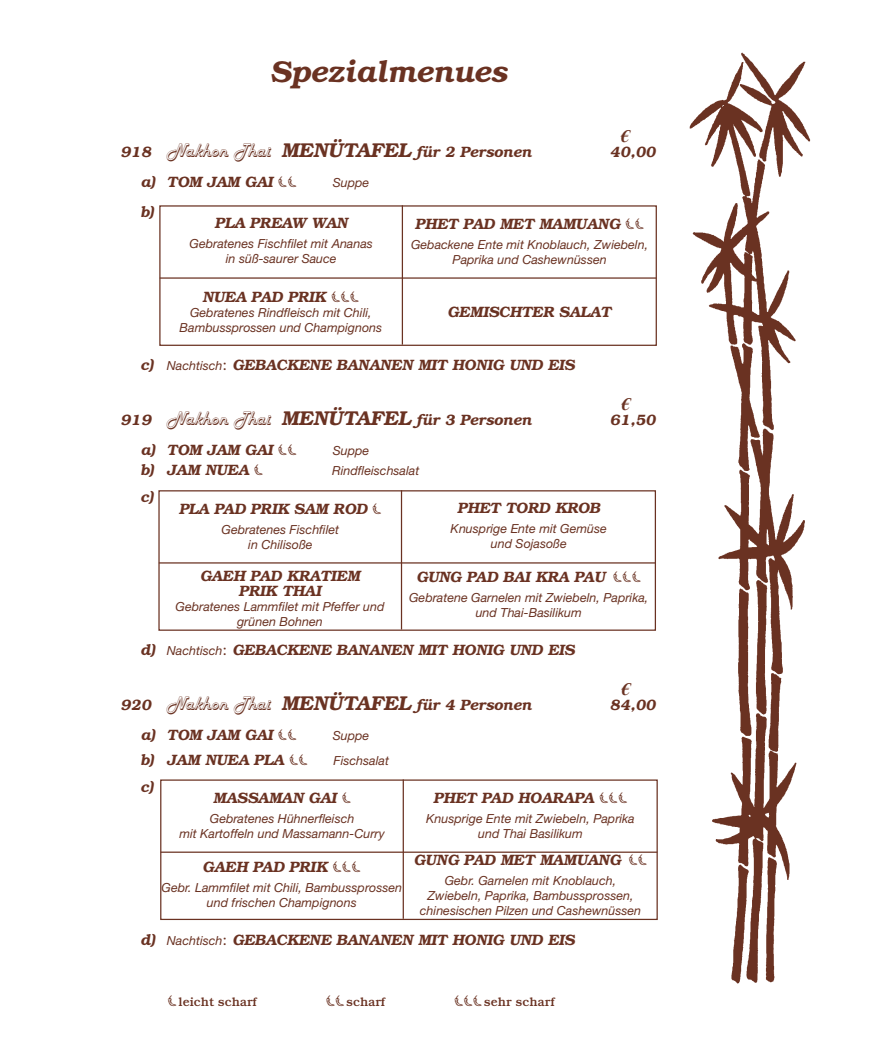
<style>
.page{position:relative;width:869px;height:1053px;background:#fff}
.page>*{position:absolute;margin:0;border:0;box-sizing:border-box;transform-origin:0 0}
.t1{font:italic 600 30px "Bookman";color:#6a3222}
.t2{font:italic 700 17.5px "Times New Roman";color:#6a3222}
.t3{font:italic 600 15px/15px "Bookman";color:#6a3222;text-align:center}
.t4{font:italic 12.5px/15px "Helvetica Neue";color:#6a3222;text-align:center}
.t5{font:500 12.5px "Bookman";color:#6a3222}
.s1{font-family:"Harlow D";font-weight:400;font-style:normal;font-size:20px}
.s2{font-size:20px}
.s3{font-family:"Helvetica Neue";font-weight:400;font-size:12.5px}
.s4{font-weight:300;font-style:normal}
</style>
<div class="page">
<img style="left:689px;top:52px;width:122px;height:932px">
<div style="left:160px;top:779px;width:497px;height:140px;border:1px solid #6a3222"></div>
<hr style="left:402px;top:779px;width:1px;height:139px;background:#6a3222">
<hr style="left:160px;top:851px;width:497px;height:1px;background:#6a3222">
<div style="left:158px;top:490px;width:497px;height:140px;border:1px solid #6a3222"></div>
<hr style="left:400px;top:490px;width:2px;height:139px;background:#6a3222">
<hr style="left:159px;top:562px;width:496px;height:1px;background:#6a3222">
<div style="left:159px;top:205px;width:497px;height:141px;border:1px solid #6a3222"></div>
<hr style="left:401px;top:205px;width:2px;height:139px;background:#6a3222">
<hr style="left:160px;top:277px;width:496px;height:2px;background:#6a3222">
<h1 class="t1" style="left:269px;top:54px;width:238px">Spezialmenues</h1>
<h2 class="t2" style="left:620px;top:124px;width:10px">€</h2>
<p class="t3" style="left:120px;top:144px;width:412px">918 <span class="s1">Nakhon Thai</span> <span class="s2">MENÜTAFEL</span> für 2 Personen</p>
<p class="t3" style="left:609px;top:144px;width:47px">40,00</p>
<p class="t3" style="left:140px;top:174px;width:134px">a) TOM JAM GAI</p>
<p class="t4" style="left:332px;top:175px;width:38px">Suppe</p>
<p class="t3" style="left:140px;top:204px;width:14px">b)</p>
<p class="t3" style="left:215px;top:215px;width:134px">PLA PREAW WAN</p>
<p class="t4" style="left:189px;top:236px;width:185px">Gebratenes Fischfilet mit Ananas in süß-saurer Sauce</p>
<p class="t3" style="left:415px;top:216px;width:206px">PHET PAD MET MAMUANG</p>
<p class="t4" style="left:411px;top:236px;width:238px">Gebackene Ente mit Knoblauch, Zwiebeln,<br>Paprika und Cashewnüssen</p>
<p class="t3" style="left:202px;top:289px;width:125px">NUEA PAD PRIK</p>
<p class="t4" style="left:179px;top:305px;width:204px">Gebratenes Rindfleisch mit Chili,<br>Bambussprossen und Champignons</p>
<p class="t3" style="left:447px;top:304px;width:165px">GEMISCHTER SALAT</p>
<p class="t3" style="left:140px;top:356px;width:435px">c) <span class="s3">Nachtisch</span><span class="s4">:</span> GEBACKENE BANANEN MIT HONIG UND EIS</p>
<h2 class="t2" style="left:621px;top:391px;width:10px">€</h2>
<p class="t3" style="left:120px;top:411px;width:412px">919 <span class="s1">Nakhon Thai</span> <span class="s2">MENÜTAFEL</span> für 3 Personen</p>
<p class="t3" style="left:609px;top:411px;width:47px">61,50</p>
<p class="t3" style="left:140px;top:441px;width:134px">a) TOM JAM GAI</p>
<p class="t4" style="left:332px;top:442px;width:38px">Suppe</p>
<p class="t3" style="left:140px;top:461px;width:110px">b) JAM NUEA</p>
<p class="t4" style="left:332px;top:462px;width:89px">Rindfleischsalat</p>
<p class="t3" style="left:140px;top:489px;width:14px">c)</p>
<p class="t3" style="left:457px;top:500px;width:144px">PHET TORD KROB</p>
<p class="t4" style="left:450px;top:521px;width:158px">Knusprige Ente mit Gemüse und Sojasoße</p>
<p class="t3" style="left:179px;top:500px;width:189px">PLA PAD PRIK SAM ROD</p>
<p class="t4" style="left:221px;top:521px;width:119px">Gebratenes Fischfilet in Chilisoße</p>
<p class="t3" style="left:200px;top:568px;width:161px">GAEH PAD KRATIEM<br>PRIK THAI</p>
<p class="t4" style="left:175px;top:599px;width:210px">Gebratenes Lammfilet mit Pfeffer und grünen Bohnen</p>
<p class="t3" style="left:416px;top:569px;width:190px">GUNG PAD BAI KRA PAU</p>
<p class="t4" style="left:409px;top:590px;width:240px">Gebratene Garnelen mit Zwiebeln, Paprika, und Thai-Basilikum</p>
<p class="t3" style="left:140px;top:641px;width:435px">d) <span class="s3">Nachtisch</span><span class="s4">:</span> GEBACKENE BANANEN MIT HONIG UND EIS</p>
<h2 class="t2" style="left:621px;top:676px;width:10px">€</h2>
<p class="t3" style="left:120px;top:696px;width:412px">920 <span class="s1">Nakhon Thai</span> <span class="s2">MENÜTAFEL</span> für 4 Personen</p>
<p class="t3" style="left:609px;top:696px;width:47px">84,00</p>
<p class="t3" style="left:140px;top:726px;width:134px">a) TOM JAM GAI</p>
<p class="t4" style="left:332px;top:727px;width:38px">Suppe</p>
<p class="t3" style="left:140px;top:751px;width:145px">b) JAM NUEA PLA</p>
<p class="t4" style="left:333px;top:752px;width:57px">Fischsalat</p>
<p class="t3" style="left:140px;top:779px;width:14px">c)</p>
<p class="t3" style="left:213px;top:789px;width:125px">MASSAMAN GAI</p>
<p class="t4" style="left:179px;top:810px;width:207px">Gebratenes Hühnerfleisch<br>mit Kartoffeln und Massamann-Curry</p>
<p class="t3" style="left:433px;top:789px;width:162px">PHET PAD HOARAPA</p>
<p class="t4" style="left:426px;top:810px;width:210px">Knusprige Ente mit Zwiebeln, Paprika und Thai Basilikum</p>
<p class="t3" style="left:202px;top:858px;width:126px">GAEH PAD PRIK</p>
<p class="t4" style="left:161px;top:879px;width:242px">Gebr. Lammfilet mit Chili, Bambussprossen und frischen Champignons</p>
<p class="t3" style="left:413px;top:852px;width:208px">GUNG PAD MET MAMUANG</p>
<p class="t4" style="left:419px;top:873px;width:223px">Gebr. Garnelen mit Knoblauch,<br>Zwiebeln, Paprika, Bambussprossen, chinesischen Pilzen und Cashewnüssen</p>
<p class="t3" style="left:140px;top:931px;width:435px">d) <span class="s3">Nachtisch</span><span class="s4">:</span> GEBACKENE BANANEN MIT HONIG UND EIS</p>
<p class="t5" style="left:178px;top:994px;width:80px">leicht scharf</p>
<p class="t5" style="left:346px;top:994px;width:40px">scharf</p>
<p class="t5" style="left:483px;top:994px;width:72px">sehr scharf</p>
</div>
